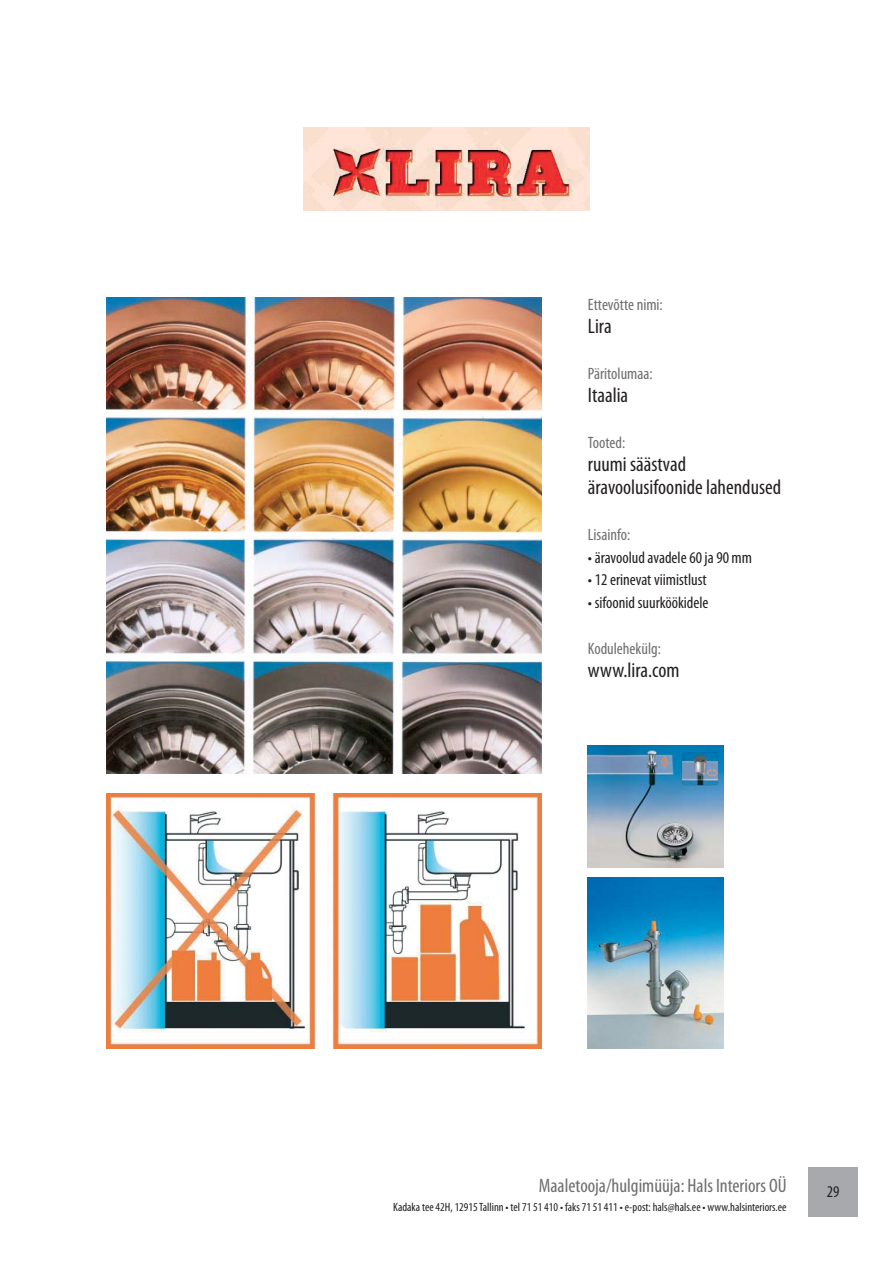
<style>
.page{position:relative;width:893px;height:1263px;background:#fff}
.page>*{position:absolute;margin:0;border:0;box-sizing:border-box;transform-origin:0 0}
.t1{font:condensed 21px/23px "Myriad Pro";color:#231f20}
.t2{font:condensed 19.5px "Myriad Pro";color:#6d6e70}
.t3{font:condensed 16.5px "Myriad Pro";color:#231f20}
.t4{font:condensed 16.5px "Myriad Pro";color:#6d6e70}
.t5{font:condensed 16.35px "Myriad Pro";color:#231f20}
.t6{font:condensed 12px "Myriad Pro";color:#231f20}
</style>
<div class="page">
<div style="left:808px;top:1167px;width:50px;height:50px;background:#a7a9ac"></div>
<img style="left:304px;top:128px;width:285px;height:82px">
<img style="left:106px;top:298px;width:435px;height:476px">
<img style="left:106px;top:793px;width:435px;height:255px">
<img style="left:588px;top:877px;width:136px;height:171px">
<img style="left:588px;top:745px;width:136px;height:123px">
<h3 class="t4" style="left:588px;top:298px;width:76px">Ettevõtte nimi:</h3>
<h1 class="t1" style="left:588px;top:316px;width:25px">Lira</h1>
<h3 class="t4" style="left:588px;top:367px;width:66px">Päritolumaa:</h3>
<h1 class="t1" style="left:588px;top:385px;width:42px">Itaalia</h1>
<h3 class="t4" style="left:588px;top:436px;width:39px">Tooted:</h3>
<h1 class="t1" style="left:588px;top:454px;width:195px">ruumi säästvad äravoolusifoonide lahendused</h1>
<h3 class="t4" style="left:588px;top:528px;width:44px">Lisainfo:</h3>
<h3 class="t3" style="left:588px;top:551px;width:166px">• äravoolud avadele 60 ja 90 mm</h3>
<h3 class="t3" style="left:588px;top:574px;width:120px">• 12 erinevat viimistlust</h3>
<h3 class="t3" style="left:588px;top:597px;width:122px">• sifoonid suurköökidele</h3>
<h3 class="t4" style="left:588px;top:643px;width:75px">Kodulehekülg:</h3>
<h1 class="t1" style="left:588px;top:661px;width:93px">www.lira.com</h1>
<h2 class="t2" style="left:539px;top:1177px;width:249px">Maaletooja/hulgimüüja: Hals Interiors OÜ</h2>
<p class="t6" style="left:393px;top:1202px;width:395px">Kadaka tee 42H, 12915 Tallinn • tel 71 51 410 • faks 71 51 411 • e-post: hals@hals.ee • www.halsinteriors.ee</p>
<h3 class="t5" style="left:827px;top:1185px;width:14px">29</h3>
</div>
